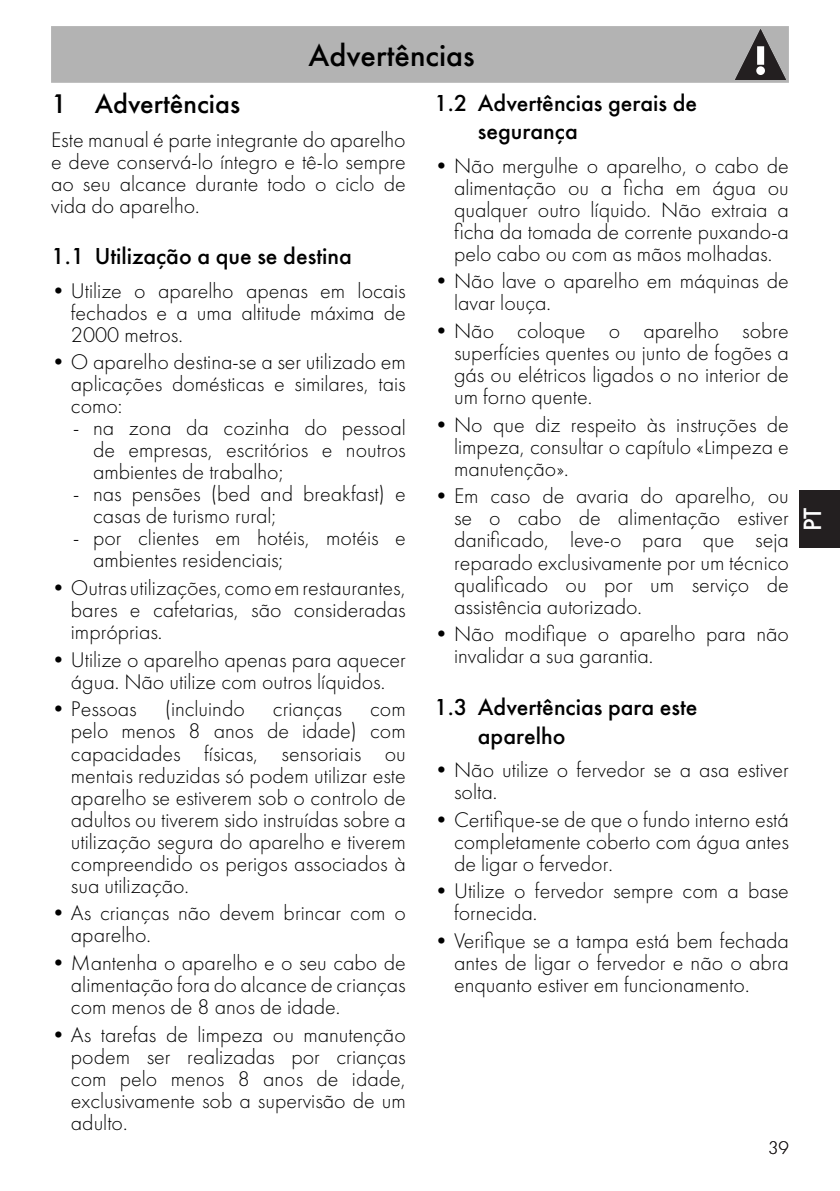
<style>
.page{position:relative;width:840px;height:1191px;background:#fff}
.page>*{position:absolute;margin:0;border:0;box-sizing:border-box;transform-origin:0 0}
.t1{font:500 32px "Futura";color:#000}
.t2{font:500 28px "Futura";color:#000}
.t3{font:500 26px "Futura";color:#fff}
.t4{font:500 24px/28.8px "Futura";color:#000}
.Testo{font:300 22px/22px "Futura";color:#000;text-align:justify}
.t5{font:300 19px "Futura";color:#231f20}
</style>
<div class="page">
<div style="left:799px;top:490px;width:40px;height:58px;background:#231f20"></div>
<div style="left:51px;top:26px;width:737px;height:57px;background:#b3b3b3"></div>
<svg style="left:734px;top:29px;width:51px;height:51px;background:#797778"></svg>
<h1 class="t1" style="left:308px;top:36px;width:167px">Advertências</h1>
<p class="t2" style="left:51px;top:87px;width:190px">1 Advertências</p>
<p class="Testo" style="left:51px;top:129px;width:356px">Este manual é parte integrante do aparelho e deve conservá-lo íntegro e tê-lo sempre ao seu alcance durante todo o ciclo de vida do aparelho.</p>
<p class="t4" style="left:51px;top:242px;width:302px">1.1 Utilização a que se destina</p>
<p class="Testo" style="left:71px;top:279px;width:336px;text-indent:-20px">• Utilize o aparelho apenas em locais fechados e a uma altitude máxima de 2000 metros.</p>
<p class="Testo" style="left:71px;top:351px;width:336px;text-indent:-20px">• O aparelho destina-se a ser utilizado em aplicações domésticas e similares, tais como:</p>
<p class="Testo" style="left:93px;top:417px;width:314px;text-indent:-20px">- na zona da cozinha do pessoal de empresas, escritórios e noutros ambientes de trabalho;</p>
<p class="Testo" style="left:93px;top:483px;width:314px;text-indent:-20px">- nas pensões (bed and breakfast) e casas de turismo rural;</p>
<p class="Testo" style="left:93px;top:527px;width:314px;text-indent:-20px">- por clientes em hotéis, motéis e ambientes residenciais;</p>
<p class="Testo" style="left:71px;top:577px;width:336px;text-indent:-20px">• Outras utilizações, como em restaurantes, bares e cafetarias, são consideradas impróprias.</p>
<p class="Testo" style="left:51px;top:648px;width:356px;text-align:center">• Utilize o aparelho apenas para aquecer água. Não utilize com outros líquidos.</p>
<p class="Testo" style="left:51px;top:698px;width:87px">• Pessoas</p>
<p class="Testo" style="left:165px;top:698px;width:81px">(incluindo</p>
<p class="Testo" style="left:273px;top:698px;width:71px">crianças</p>
<p class="Testo" style="left:71px;top:698px;width:336px;text-indent:299px">com pelo menos 8 anos de idade) com capacidades físicas, sensoriais ou mentais reduzidas só podem utilizar este aparelho se estiverem sob o controlo de adultos ou tiverem sido instruídas sobre a utilização segura do aparelho e tiverem compreendido os perigos associados à sua utilização.</p>
<p class="Testo" style="left:71px;top:902px;width:336px;text-indent:-20px">• As crianças não devem brincar com o aparelho.</p>
<p class="Testo" style="left:71px;top:951px;width:336px;text-indent:-20px">• Mantenha o aparelho e o seu cabo de alimentação fora do alcance de crianças com menos de 8 anos de idade.</p>
<p class="Testo" style="left:71px;top:1023px;width:336px;text-indent:-20px">• As tarefas de limpeza ou manutenção podem ser realizadas por crianças com pelo menos 8 anos de idade, exclusivamente sob a supervisão de um adulto.</p>
<p class="t4" style="left:477px;top:88px;width:221px;text-indent:-44px">1.2 Advertências gerais de segurança</p>
<p class="Testo" style="left:454px;top:154px;width:336px;text-indent:-20px">• Não mergulhe o aparelho, o cabo de alimentação ou a ficha em água ou qualquer outro líquido. Não extraia a ficha da tomada de corrente puxando-a pelo cabo ou com as mãos molhadas.</p>
<p class="Testo" style="left:454px;top:270px;width:336px;text-indent:-20px">• Não lave o aparelho em máquinas de lavar louça.</p>
<p class="Testo" style="left:454px;top:320px;width:336px;text-indent:-20px">• Não coloque o aparelho sobre superfícies quentes ou junto de fogões a gás ou elétricos ligados o no interior de um forno quente.</p>
<p class="Testo" style="left:454px;top:413px;width:336px;text-indent:-20px">• No que diz respeito às instruções de limpeza, consultar o capítulo «Limpeza e manutenção».</p>
<p class="Testo" style="left:454px;top:485px;width:336px;text-indent:-20px">• Em caso de avaria do aparelho, ou se o cabo de alimentação estiver danificado, leve-o para que seja reparado exclusivamente por um técnico qualificado ou por um serviço de assistência autorizado.</p>
<p class="Testo" style="left:454px;top:623px;width:336px;text-indent:-20px">• Não modifique o aparelho para não invalidar a sua garantia.</p>
<p class="t4" style="left:477px;top:692px;width:221px;text-indent:-44px">1.3 Advertências para este aparelho</p>
<p class="Testo" style="left:454px;top:758px;width:336px;text-indent:-20px">• Não utilize o fervedor se a asa estiver solta.</p>
<p class="Testo" style="left:454px;top:808px;width:336px;text-indent:-20px">• Certifique-se de que o fundo interno está completamente coberto com água antes de ligar o fervedor.</p>
<p class="Testo" style="left:454px;top:880px;width:336px;text-indent:-20px">• Utilize o fervedor sempre com a base fornecida.</p>
<p class="Testo" style="left:454px;top:929px;width:336px;text-indent:-20px">• Verifique se a tampa está bem fechada antes de ligar o fervedor e não o abra enquanto estiver em funcionamento.</p>
<p class="t5" style="left:767px;top:1136px;width:22px">39</p>
<p class="t3" style="left:796px;top:531px;width:25px;rotate:-90deg">PT</p>
</div>
